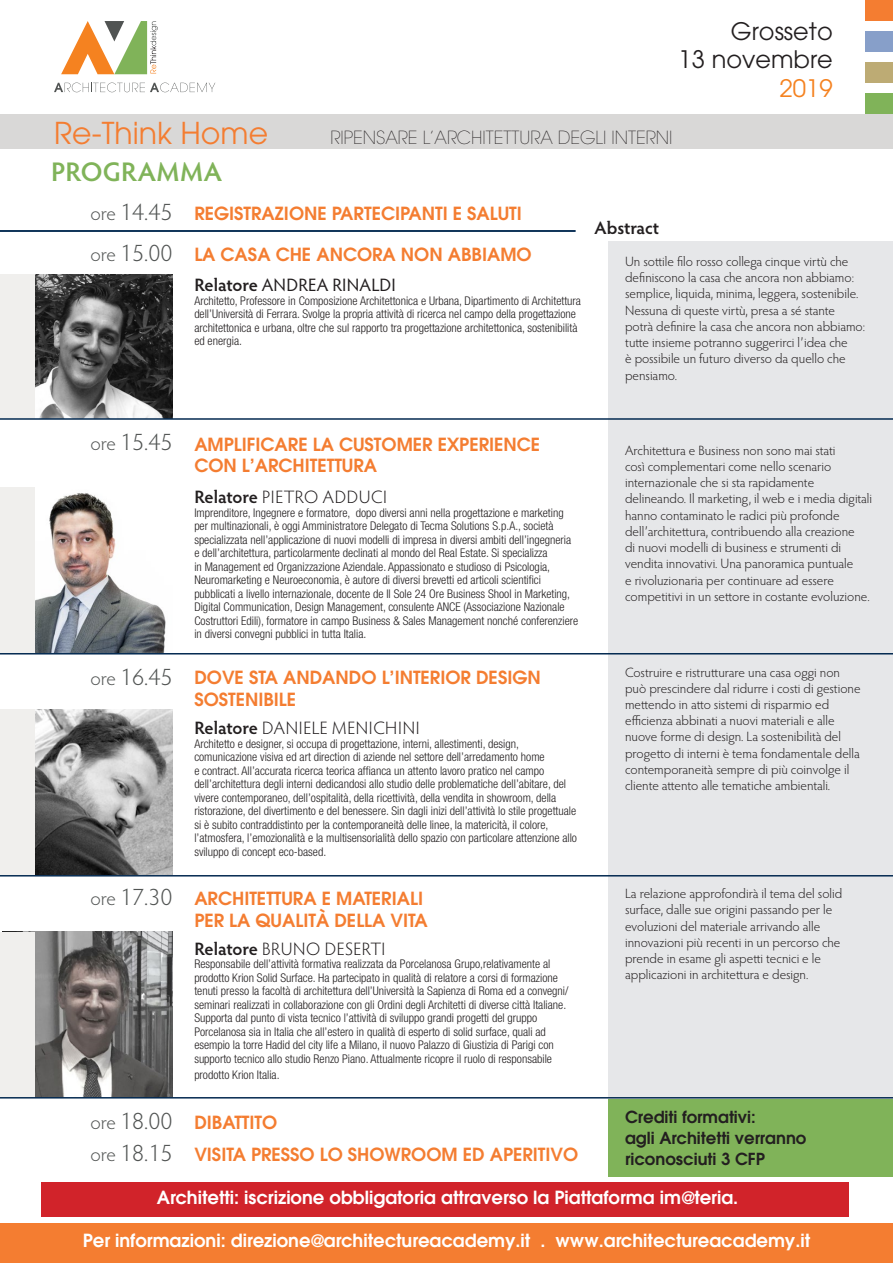
<style>
.page{position:relative;width:893px;height:1263px;background:#fff}
.page>*{position:absolute;margin:0;border:0;box-sizing:border-box;transform-origin:0 0}
.t1{font:30px "Avant Garde";color:#f47d31}
.t2{font:600 27px "Hypatia Sans Pro";letter-spacing:.015em;color:#80b359}
.t3{font:300 24px "Hypatia Sans Pro";color:#515453}
.t4{font:24px "Avant Garde";color:#231f20}
.t5{font:24px "Avant Garde";color:#f58220}
.t6{font:600 18px/21.6px "Avant Garde";color:#f47d31}
.t7{font:600 18px "Avant Garde";color:#fff}
.t8{font:300 18px "Hypatia Sans Pro";letter-spacing:.03em;color:#231f20}
.t9{font:200 18px "Avant Garde";color:#231f20}
.t10{font:18px "Hypatia Sans Pro";letter-spacing:.01em;color:#231f20}
.t11{font:600 18px "Hypatia Sans Pro";letter-spacing:-.005em;color:#231f20}
.t12{font:600 16.5px "Avant Garde";color:#231f20}
.t13{font:300 13.5px/16.2px "Hypatia Sans Pro";color:#231f20}
.t14{font:300 condensed 12px/13.5px "Helvetica Neue";color:#231f20}
.s1{font-size:19.5px}
.s2{font-weight:600}
</style>
<div class="page">
<div style="left:608px;top:1098px;width:285px;height:79px;background:#80b359"></div>
<div style="left:0;top:1223px;width:893px;height:40px;background:#f47d31"></div>
<div style="left:0;top:114px;width:893px;height:35px;background:#d9d8d7"></div>
<div style="left:866px;top:0;width:27px;height:21px;background:#f47d31"></div>
<div style="left:866px;top:31px;width:27px;height:21px;background:#879fc9"></div>
<div style="left:866px;top:62px;width:27px;height:21px;background:#bdab74"></div>
<div style="left:866px;top:93px;width:27px;height:21px;background:#80b359"></div>
<svg style="left:54px;top:83px;width:161px;height:9px"></svg>
<svg style="left:61px;top:21px;width:97px;height:53px"></svg>
<img style="left:34px;top:274px;width:139px;height:144px">
<img style="left:34px;top:932px;width:139px;height:165px">
<img style="left:34px;top:709px;width:139px;height:165px">
<img style="left:34px;top:488px;width:132px;height:165px">
<div style="left:0;top:274px;width:34px;height:145px;background:#f0efed"></div>
<div style="left:0;top:932px;width:34px;height:166px;background:#f0efed"></div>
<div style="left:0;top:709px;width:34px;height:166px;background:#f0efed"></div>
<div style="left:0;top:487px;width:34px;height:166px;background:#f0efed"></div>
<div style="left:608px;top:242px;width:285px;height:191px;background:#e6e7e9"></div>
<div style="left:608px;top:875px;width:285px;height:223px;background:#e6e7e9"></div>
<div style="left:608px;top:654px;width:285px;height:224px;background:#e6e7e9"></div>
<div style="left:608px;top:432px;width:285px;height:222px;background:#e6e7e9"></div>
<hr style="left:0;top:418px;width:893px;height:2px;background:#042a51">
<hr style="left:0;top:875px;width:893px;height:1px;background:#042a51">
<hr style="left:0;top:230px;width:575px;height:2px;background:#042a51">
<hr style="left:0;top:1097px;width:893px;height:1px;background:#042a51">
<hr style="left:0;top:653px;width:893px;height:1px;background:#042a51">
<div style="left:41px;top:1182px;width:808px;height:34px;background:#d1232a"></div>
<p class="t1" style="left:54px;top:115px;width:216px">Re-Think Home</p>
<p class="t9" style="left:331px;top:127px;width:343px">RIPENSARE L’ARCHITETTURA DEGLI INTERNI</p>
<p class="t2" style="left:51px;top:153px;width:172px">PROGRAMMA</p>
<p class="t3" style="left:90px;top:196px;width:84px"><span class="s1">ore</span> 14.45</p>
<p class="t6" style="left:194px;top:202px;width:329px">REGISTRAZIONE PARTECIPANTI E SALUTI</p>
<p class="t11" style="left:594px;top:216px;width:66px">Abstract</p>
<p class="t4" style="left:731px;top:17px;width:103px">Grosseto</p>
<p class="t4" style="left:679px;top:46px;width:156px">13 novembre</p>
<p class="t5" style="left:779px;top:74px;width:55px">2019</p>
<p class="t3" style="left:90px;top:237px;width:84px"><span class="s1">ore</span> 15.00</p>
<p class="t6" style="left:194px;top:243px;width:339px">LA CASA CHE ANCORA NON ABBIAMO</p>
<p class="t10" style="left:194px;top:273px;width:203px"><span class="s2">Relatore</span> ANDREA RINALDI</p>
<p class="t14" style="left:194px;top:293px;width:388px">Architetto, Professore in Composizione Architettonica e Urbana, Dipartimento di Architettura dell’Università di Ferrara. Svolge la propria attività di ricerca nel campo della progettazione architettonica e urbana, oltre che sul rapporto tra progettazione architettonica, sostenibilità ed energia.</p>
<p class="t13" style="left:625px;top:253px;width:242px">Un sottile filo rosso collega cinque virtù che definiscono la casa che ancora non abbiamo: semplice, liquida, minima, leggera, sostenibile.<br>Nessuna di queste virtù, presa a sé stante potrà definire la casa che ancora non abbiamo: tutte insieme potranno suggerirci l’idea che<br>è possibile un futuro diverso da quello che pensiamo.</p>
<p class="t3" style="left:90px;top:427px;width:84px"><span class="s1">ore</span> 15.45</p>
<p class="t6" style="left:194px;top:433px;width:347px">AMPLIFICARE LA CUSTOMER EXPERIENCE<br>CON L’ARCHITETTURA</p>
<p class="t8" style="left:194px;top:485px;width:194px"><span class="s2">Relatore</span> PIETRO ADDUCI</p>
<p class="t14" style="left:194px;top:505px;width:385px">Imprenditore, Ingegnere e formatore, dopo diversi anni nella progettazione e marketing per multinazionali, è oggi Amministratore Delegato di Tecma Solutions S.p.A., società specializzata nell’applicazione di nuovi modelli di impresa in diversi ambiti dell’ingegneria e dell’architettura, particolarmente declinati al mondo del Real Estate. Si specializza<br>in Management ed Organizzazione Aziendale. Appassionato e studioso di Psicologia, Neuromarketing e Neuroeconomia, è autore di diversi brevetti ed articoli scientifici pubblicati a livello internazionale, docente de Il Sole 24 Ore Business Shool in Marketing, Digital Communication, Design Management, consulente ANCE (Associazione Nazionale Costruttori Edili), formatore in campo Business &amp; Sales Management nonché conferenziere in diversi convegni pubblici in tutta Italia.</p>
<p class="t13" style="left:625px;top:442px;width:249px">Architettura e Business non sono mai stati<br>così complementari come nello scenario internazionale che si sta rapidamente delineando. Il marketing, il web e i media digitali hanno contaminato le radici più profonde dell’architettura, contribuendo alla creazione<br>di nuovi modelli di business e strumenti di vendita innovativi. Una panoramica puntuale<br>e rivoluzionaria per continuare ad essere competitivi in un settore in costante evoluzione.</p>
<p class="t3" style="left:90px;top:661px;width:84px"><span class="s1">ore</span> 16.45</p>
<p class="t6" style="left:194px;top:667px;width:348px">DOVE STA ANDANDO L’INTERIOR DESIGN<br>SOSTENIBILE</p>
<p class="t8" style="left:194px;top:716px;width:227px"><span class="s2">Relatore</span> DANIELE MENICHINI</p>
<p class="t14" style="left:194px;top:736px;width:384px">Architetto e designer, si occupa di progettazione, interni, allestimenti, design, comunicazione visiva ed art direction di aziende nel settore dell’arredamento home<br>e contract. All’accurata ricerca teorica affianca un attento lavoro pratico nel campo dell’architettura degli interni dedicandosi allo studio delle problematiche dell’abitare, del vivere contemporaneo, dell’ospitalità, della ricettività, della vendita in showroom, della ristorazione, del divertimento e del benessere. Sin dagli inizi dell’attività lo stile progettuale si è subito contraddistinto per la contemporaneità delle linee, la matericità, il colore, l’atmosfera, l’emozionalità e la multisensorialità dello spazio con particolare attenzione allo sviluppo di concept eco-based.</p>
<p class="t13" style="left:625px;top:663px;width:237px">Costruire e ristrutturare una casa oggi non può prescindere dal ridurre i costi di gestione mettendo in atto sistemi di risparmio ed efficienza abbinati a nuovi materiali e alle nuove forme di design. La sostenibilità del progetto di interni è tema fondamentale della contemporaneità sempre di più coinvolge il cliente attento alle tematiche ambientali.</p>
<p class="t3" style="left:90px;top:881px;width:84px"><span class="s1">ore</span> 17.30</p>
<p class="t6" style="left:194px;top:887px;width:230px">ARCHITETTURA E MATERIALI</p>
<p class="t6" style="left:194px;top:909px;width:235px">PER LA QUALITÀ DELLA VITA</p>
<p class="t8" style="left:194px;top:937px;width:192px"><span class="s2">Relatore</span> BRUNO DESERTI</p>
<p class="t14" style="left:194px;top:957px;width:376px">Responsabile dell’attività formativa realizzata da Porcelanosa Grupo,relativamente al prodotto Krion Solid Surface. Ha partecipato in qualità di relatore a corsi di formazione tenuti presso la facoltà di architettura dell’Università la Sapienza di Roma ed a convegni/ seminari realizzati in collaborazione con gli Ordini degli Architetti di diverse città Italiane.<br>Supporta dal punto di vista tecnico l’attività di sviluppo grandi progetti del gruppo Porcelanosa sia in Italia che all’estero in qualità di esperto di solid surface, quali ad esempio la torre Hadid del city life a Milano, il nuovo Palazzo di Giustizia di Parigi con supporto tecnico allo studio Renzo Piano. Attualmente ricopre il ruolo di responsabile</p>
<p class="t14" style="left:194px;top:1068px;width:87px">prodotto Krion Italia.</p>
<p class="t13" style="left:625px;top:885px;width:219px">La relazione approfondirà il tema del solid surface, dalle sue origini passando per le evoluzioni del materiale arrivando alle innovazioni più recenti in un percorso che prende in esame gli aspetti tecnici e le applicazioni in architettura e design.</p>
<p class="t12" style="left:625px;top:1106px;width:132px">Crediti formativi:</p>
<p class="t12" style="left:625px;top:1127px;width:183px">agli Architetti verranno</p>
<p class="t12" style="left:625px;top:1148px;width:141px">riconosciuti 3 CFP</p>
<p class="t7" style="left:157px;top:1186px;width:583px">Architetti: iscrizione obbligatoria attraverso la Piattaforma im@teria.</p>
<p class="t3" style="left:90px;top:1105px;width:84px"><span class="s1">ore</span> 18.00</p>
<p class="t3" style="left:90px;top:1137px;width:84px"><span class="s1">ore</span> 18.15</p>
<p class="t6" style="left:194px;top:1111px;width:84px">DIBATTITO</p>
<p class="t6" style="left:194px;top:1143px;width:385px">VISITA PRESSO LO SHOWROOM ED APERITIVO</p>
<p class="t7" style="left:83px;top:1229px;width:729px">Per informazioni: direzione@architectureacademy.it . www.architectureacademy.it</p>
</div>
